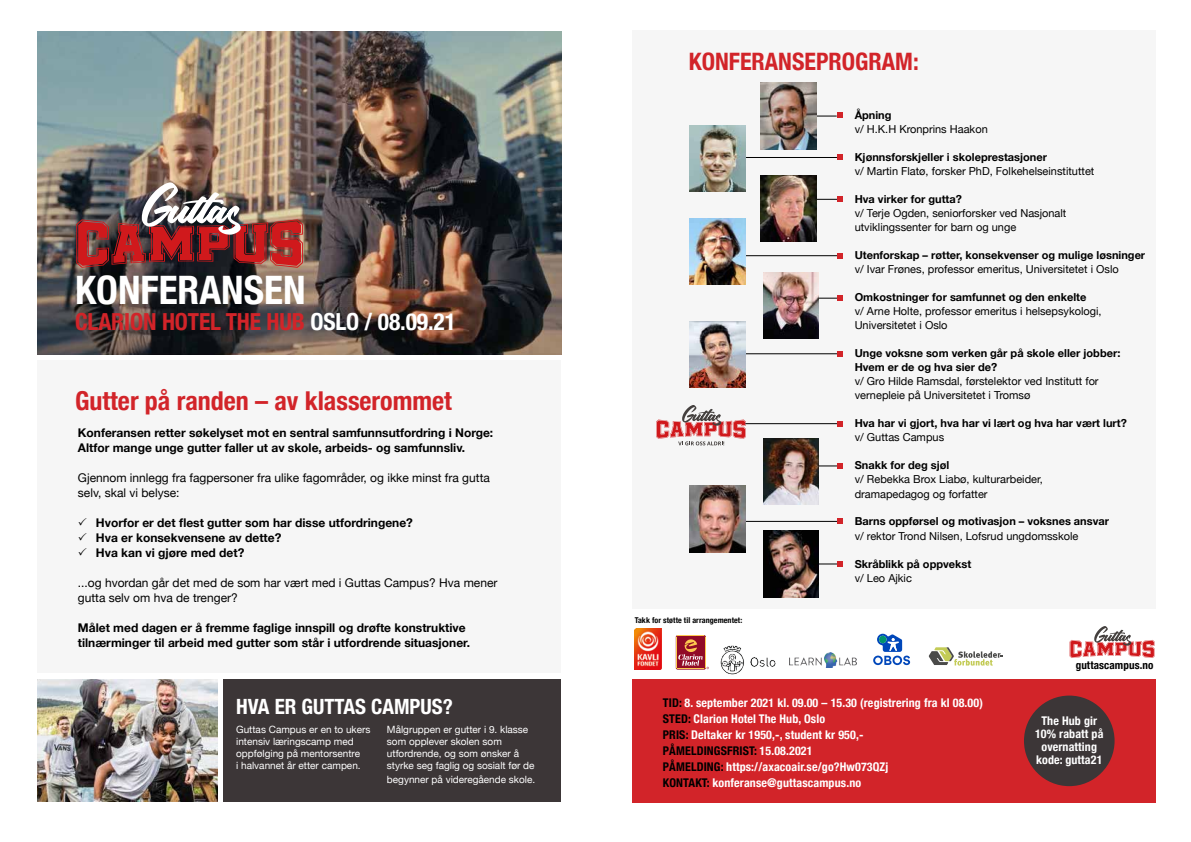
<style>
.page{position:relative;width:1191px;height:842px;background:#fff}
.page>*{position:absolute;margin:0;border:0;box-sizing:border-box;transform-origin:0 0}
.t1{font:700 condensed 39.2px "Helvetica Neue";color:#fff}
.t2{font:700 condensed 26px "Helvetica Neue";color:#d22429}
.t3{font:700 condensed 24px "Helvetica Neue";color:#d22429}
.t4{font:700 condensed 23.5px "Helvetica Neue";letter-spacing:-.005em;color:#d22429}
.t5{font:700 condensed 21px "Helvetica Neue";color:#fff}
.t6{font:700 12px/15px "Helvetica Neue";color:#000}
.t7{font:700 condensed 12px/16px "Helvetica Neue";letter-spacing:.01em;color:#fff;text-align:center}
.t8{font:12px/15px "Helvetica Neue";color:#000}
.t9{font:700 condensed 11.1px "Helvetica Neue";letter-spacing:.01em;color:#000}
.t10{font:11px/14px "Helvetica Neue";color:#000}
.t11{font:700 11px/14px "Helvetica Neue";color:#000}
.t12{font:10px/12px "Helvetica Neue";color:#fff}
.t13{font:700 condensed 8px "Helvetica Neue";letter-spacing:.01em;color:#000}
.s1{color:#fff}
.s2{font-family:"DINOT";font-weight:700;font-size:12px}
.s3{font-weight:700}
.s4{font-family:"DINOT";font-size:12px}
.s5{font-weight:400}
.s6{color:#000}
</style>
<div class="page">
<div style="left:223px;top:679px;width:338px;height:122px;background:#3c3637"></div>
<img style="left:38px;top:679px;width:179px;height:122px">
<div style="left:632px;top:30px;width:524px;height:579px;background:#f6f6f6"></div>
<svg style="left:656px;top:405px;width:90px;height:40px"></svg>
<hr style="left:740px;top:157px;width:99px;height:1px;background:#000">
<hr style="left:734px;top:256px;width:104px;height:1px;background:#000">
<hr style="left:801px;top:298px;width:38px;height:1px;background:#000">
<hr style="left:745px;top:354px;width:94px;height:1px;background:#000">
<hr style="left:745px;top:423px;width:94px;height:1px;background:#000">
<hr style="left:734px;top:521px;width:105px;height:1px;background:#000">
<hr style="left:801px;top:564px;width:38px;height:1px;background:#000">
<img style="left:690px;top:125px;width:55px;height:66px">
<img style="left:763px;top:272px;width:55px;height:66px">
<img style="left:690px;top:322px;width:55px;height:66px">
<img style="left:690px;top:218px;width:55px;height:66px">
<img style="left:763px;top:438px;width:55px;height:66px">
<img style="left:690px;top:486px;width:55px;height:66px">
<img style="left:760px;top:175px;width:56px;height:66px">
<img style="left:761px;top:83px;width:55px;height:66px">
<img style="left:763px;top:531px;width:55px;height:66px">
<div style="left:632px;top:679px;width:524px;height:123px;background:#d22429"></div>
<div style="left:1024px;top:695px;width:90px;height:91px;background:#3c3637;border-radius:50%"></div>
<svg style="left:837px;top:295px;width:5px;height:6px"></svg>
<svg style="left:837px;top:351px;width:5px;height:5px"></svg>
<svg style="left:837px;top:421px;width:5px;height:5px"></svg>
<svg style="left:816px;top:463px;width:26px;height:6px"></svg>
<svg style="left:837px;top:519px;width:5px;height:5px"></svg>
<svg style="left:837px;top:561px;width:5px;height:6px"></svg>
<svg style="left:837px;top:253px;width:5px;height:6px"></svg>
<svg style="left:816px;top:196px;width:26px;height:6px"></svg>
<svg style="left:837px;top:155px;width:5px;height:5px"></svg>
<svg style="left:814px;top:113px;width:28px;height:5px"></svg>
<img style="left:635px;top:628px;width:26px;height:41px">
<div style="left:676px;top:635px;width:30px;height:35px;background:#fdc84f;border-radius:2px"></div>
<svg style="left:675px;top:636px;width:34px;height:34px"></svg>
<img style="left:790px;top:652px;width:66px;height:15px">
<img style="left:720px;top:645px;width:56px;height:30px">
<svg style="left:873px;top:634px;width:37px;height:31px"></svg>
<svg style="left:1069px;top:626px;width:85px;height:32px"></svg>
<svg style="left:928px;top:647px;width:75px;height:19px"></svg>
<div style="left:38px;top:360px;width:523px;height:313px;background:#f6f6f6"></div>
<img style="left:38px;top:31px;width:523px;height:323px">
<img style="left:76px;top:182px;width:227px;height:86px">
<h1 class="t1" style="left:75px;top:258px;width:232px">KONFERANSEN</h1>
<h3 class="t4" style="left:75px;top:302px;width:382px">CLARION HOTEL THE HUB <span class="s1">OSLO / 08.09.21</span></h3>
<h2 class="t2" style="left:75px;top:379px;width:378px">Gutter på randen – av klasserommet</h2>
<p class="t6" style="left:78px;top:425px;width:417px">Konferansen retter søkelyset mot en sentral samfunnsutfordring i Norge:<br>Altfor mange unge gutter faller ut av skole, arbeids- og samfunnsliv.</p>
<p class="t8" style="left:78px;top:471px;width:413px">Gjennom innlegg fra fagpersoner fra ulike fagområder, og ikke minst fra gutta selv, skal vi belyse:</p>
<p class="t6" style="left:78px;top:515px;width:336px">✓ Hvorfor er det flest gutter som har disse utfordringene?</p>
<p class="t6" style="left:78px;top:530px;width:205px">✓ Hva er konsekvensene av dette?</p>
<p class="t6" style="left:78px;top:545px;width:168px">✓ Hva kan vi gjøre med det?</p>
<p class="t8" style="left:78px;top:576px;width:421px">...og hvordan går det med de som har vært med i Guttas Campus? Hva mener gutta selv om hva de trenger?</p>
<p class="t6" style="left:78px;top:620px;width:394px">Målet med dagen er å fremme faglige innspill og drøfte konstruktive tilnærminger til arbeid med gutter som står i utfordrende situasjoner.</p>
<h3 class="t5" style="left:236px;top:689px;width:218px">HVA ER GUTTAS CAMPUS?</h3>
<p class="t12" style="left:236px;top:724px;width:136px">Guttas Campus er en to ukers intensiv læringscamp med oppfølging på mentorsentre<br>i halvannet år etter campen.</p>
<p class="t12" style="left:387px;top:724px;width:149px">Målgruppen er gutter i 9. klasse som opplever skolen som utfordrende, og som ønsker å styrke seg faglig og sosialt før de</p>
<p class="t12" style="left:387px;top:774px;width:150px">begynner på videregående skole.</p>
<h3 class="t3" style="left:689px;top:42px;width:231px">KONFERANSEPROGRAM:</h3>
<p class="t13" style="left:634px;top:614px;width:109px">Takk for støtte til arrangementet:</p>
<p class="t10" style="left:854px;top:109px;width:135px;text-indent:-18px"><span class="s2">•</span> <span class="s3">Åpning<br></span>v/ H.K.H Kronprins Haakon</p>
<p class="t10" style="left:854px;top:151px;width:241px;text-indent:-18px"><span class="s2">•</span> <span class="s3">Kjønnsforskjeller i skoleprestasjoner<br></span>v/ Martin Flatø, forsker PhD, Folkehelseinstituttet</p>
<p class="t10" style="left:854px;top:193px;width:213px;text-indent:-18px"><span class="s2">•</span> <span class="s3">Hva virker for gutta?<br></span>v/ Terje Ogden, seniorforsker ved Nasjonalt utviklingssenter for barn og unge</p>
<p class="t10" style="left:854px;top:249px;width:292px;text-indent:-18px"><span class="s2">•</span> <span class="s3">Utenforskap – røtter, konsekvenser og mulige løsninger </span>v/ Ivar Frønes, professor emeritus, Universitetet i Oslo</p>
<p class="t10" style="left:854px;top:291px;width:248px;text-indent:-18px"><span class="s2">•</span> <span class="s3">Omkostninger for samfunnet og den enkelte<br></span>v/ Arne Holte, professor emeritus i helsepsykologi,<br>Universitetet i Oslo</p>
<p class="t11" style="left:854px;top:347px;width:267px;text-indent:-18px"><span class="s4">•</span> Unge voksne som verken går på skole eller jobber:<br>Hvem er de og hva sier de?</p>
<p class="t10" style="left:854px;top:375px;width:245px">v/ Gro Hilde Ramsdal, førstelektor ved Institutt for vernepleie på Universitetet i Tromsø</p>
<p class="t11" style="left:854px;top:417px;width:274px;text-indent:-18px"><span class="s4">•</span> Hva har vi gjort, hva har vi lært og hva har vært lurt? <span class="s5">v/ Guttas Campus</span></p>
<p class="t10" style="left:854px;top:459px;width:190px;text-indent:-18px"><span class="s2">•</span> <span class="s3">Snakk for deg sjøl<br></span>v/ Rebekka Brox Liabø, kulturarbeider, dramapedagog og forfatter</p>
<p class="t11" style="left:854px;top:515px;width:256px;text-indent:-18px"><span class="s4">•</span> Barns oppførsel og motivasjon – voksnes ansvar <span class="s5">v/ rektor Trond Nilsen, Lofsrud ungdomsskole</span></p>
<p class="t11" style="left:854px;top:557px;width:118px;text-indent:-18px"><span class="s4">•</span> Skråblikk på oppvekst <span class="s5">v/ Leo Ajkic</span></p>
<p class="t9" style="left:1075px;top:656px;width:79px">guttascampus.no</p>
<p class="t7" style="left:663px;top:694px;width:321px;text-align:left"><span class="s6">TID:</span> 8. september 2021 kl. 09.00 – 15.30 (registrering fra kl 08.00)<br><span class="s6">STED:</span> Clarion Hotel The Hub, Oslo<br><span class="s6">PRIS:</span> Deltaker kr 1950,-, student kr 950,-<br><span class="s6">PÅMELDINGSFRIST:</span> 15.08.2021<br><span class="s6">PÅMELDING:</span> https://axacoair.se/go?Hw073QZj<br><span class="s6">KONTAKT:</span> konferanse@guttascampus.no</p>
<p class="t7" style="left:1035px;top:713px;width:70px;line-height:13px">The Hub gir<br>10% rabatt på overnatting kode: gutta21</p>
</div>
